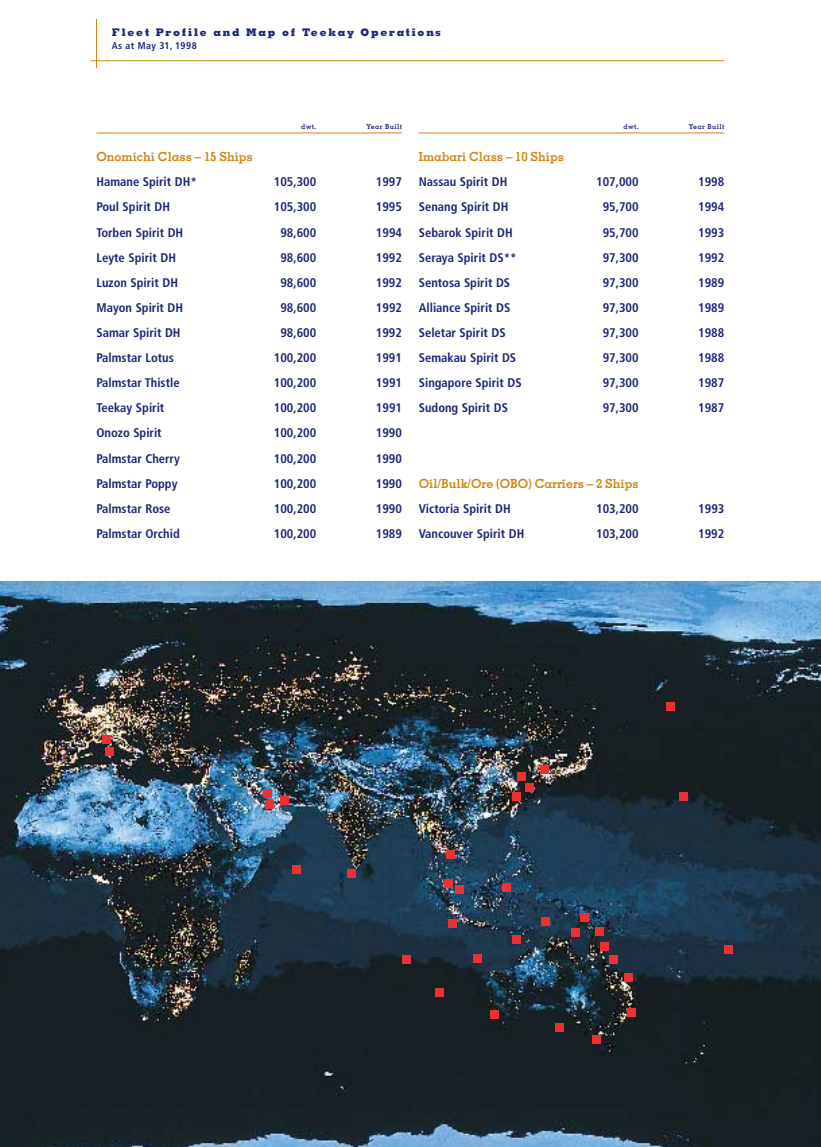
<style>
.page{position:relative;width:821px;height:1147px;background:#fff}
.page>*{position:absolute;margin:0;border:0;box-sizing:border-box;transform-origin:0 0}
.t1{font:700 condensed 12.6px "Frutiger";color:#1b2677}
.t2{font:700 12.6px "Memphis";color:#d08613}
.t3{font:800 10.5px "Memphis";letter-spacing:.165em;color:#1b2677}
.t4{font:700 condensed 9.75px "Frutiger";letter-spacing:.05em;color:#1b2677}
.t5{font:700 7.05px "Memphis";letter-spacing:.05em;color:#1b2677}
</style>
<div class="page">
<img style="left:0;top:582px;width:821px;height:565px">
<hr style="left:96px;top:133px;width:306px;height:1px;background:#d08613">
<hr style="left:419px;top:133px;width:305px;height:1px;background:#d08613">
<hr style="left:96px;top:19px;width:1px;height:49px;background:#d08613">
<hr style="left:91px;top:60px;width:633px;height:1px;background:#d08613">
<div style="left:105px;top:747px;width:8px;height:8px;background:#ee3032"></div>
<div style="left:263px;top:789px;width:8px;height:9px;background:#ee3032"></div>
<div style="left:265px;top:800px;width:9px;height:8px;background:#ee3032"></div>
<div style="left:280px;top:796px;width:8px;height:9px;background:#ee3032"></div>
<div style="left:292px;top:865px;width:8px;height:9px;background:#ee3032"></div>
<div style="left:348px;top:869px;width:8px;height:9px;background:#ee3032"></div>
<div style="left:446px;top:850px;width:8px;height:9px;background:#ee3032"></div>
<div style="left:513px;top:792px;width:8px;height:9px;background:#ee3032"></div>
<div style="left:525px;top:784px;width:9px;height:8px;background:#ee3032"></div>
<div style="left:517px;top:772px;width:8px;height:8px;background:#ee3032"></div>
<div style="left:540px;top:765px;width:8px;height:8px;background:#ee3032"></div>
<div style="left:679px;top:792px;width:8px;height:9px;background:#ee3032"></div>
<div style="left:666px;top:702px;width:9px;height:8px;background:#ee3032"></div>
<div style="left:444px;top:879px;width:9px;height:9px;background:#ee3032"></div>
<div style="left:455px;top:886px;width:9px;height:8px;background:#ee3032"></div>
<div style="left:448px;top:919px;width:8px;height:9px;background:#ee3032"></div>
<div style="left:402px;top:955px;width:8px;height:8px;background:#ee3032"></div>
<div style="left:435px;top:989px;width:9px;height:8px;background:#ee3032"></div>
<div style="left:490px;top:1011px;width:8px;height:8px;background:#ee3032"></div>
<div style="left:555px;top:1023px;width:8px;height:8px;background:#ee3032"></div>
<div style="left:592px;top:1036px;width:9px;height:8px;background:#ee3032"></div>
<div style="left:627px;top:1008px;width:8px;height:9px;background:#ee3032"></div>
<div style="left:624px;top:973px;width:8px;height:8px;background:#ee3032"></div>
<div style="left:609px;top:956px;width:9px;height:8px;background:#ee3032"></div>
<div style="left:601px;top:942px;width:8px;height:9px;background:#ee3032"></div>
<div style="left:595px;top:927px;width:8px;height:8px;background:#ee3032"></div>
<div style="left:571px;top:929px;width:9px;height:8px;background:#ee3032"></div>
<div style="left:541px;top:918px;width:8px;height:8px;background:#ee3032"></div>
<div style="left:580px;top:914px;width:8px;height:8px;background:#ee3032"></div>
<div style="left:724px;top:945px;width:9px;height:8px;background:#ee3032"></div>
<div style="left:512px;top:936px;width:8px;height:8px;background:#ee3032"></div>
<div style="left:473px;top:955px;width:9px;height:8px;background:#ee3032"></div>
<div style="left:502px;top:883px;width:9px;height:8px;background:#ee3032"></div>
<div style="left:103px;top:735px;width:8px;height:9px;background:#ee3032"></div>
<p class="t3" style="left:112px;top:28px;width:330px">Fleet Profile and Map of Teekay Operations</p>
<p class="t4" style="left:112px;top:42px;width:86px">As at May 31, 1998</p>
<p class="t5" style="left:301px;top:123px;width:17px">dwt.</p>
<p class="t5" style="left:367px;top:123px;width:37px">Year Built</p>
<p class="t5" style="left:623px;top:123px;width:17px">dwt.</p>
<p class="t5" style="left:689px;top:123px;width:37px">Year Built</p>
<p class="t2" style="left:96px;top:152px;width:158px">Onomichi Class – 15 Ships</p>
<p class="t1" style="left:96px;top:177px;width:102px">Hamane Spirit DH*</p>
<p class="t1" style="left:274px;top:177px;width:44px">105,300</p>
<p class="t1" style="left:376px;top:177px;width:28px">1997</p>
<p class="t1" style="left:96px;top:202px;width:75px">Poul Spirit DH</p>
<p class="t1" style="left:274px;top:202px;width:44px">105,300</p>
<p class="t1" style="left:376px;top:202px;width:28px">1995</p>
<p class="t1" style="left:96px;top:227px;width:88px">Torben Spirit DH</p>
<p class="t1" style="left:280px;top:227px;width:37px">98,600</p>
<p class="t1" style="left:376px;top:227px;width:28px">1994</p>
<p class="t1" style="left:96px;top:252px;width:81px">Leyte Spirit DH</p>
<p class="t1" style="left:280px;top:252px;width:37px">98,600</p>
<p class="t1" style="left:376px;top:252px;width:28px">1992</p>
<p class="t1" style="left:96px;top:277px;width:83px">Luzon Spirit DH</p>
<p class="t1" style="left:280px;top:277px;width:37px">98,600</p>
<p class="t1" style="left:376px;top:277px;width:28px">1992</p>
<p class="t1" style="left:96px;top:302px;width:88px">Mayon Spirit DH</p>
<p class="t1" style="left:280px;top:302px;width:37px">98,600</p>
<p class="t1" style="left:376px;top:302px;width:28px">1992</p>
<p class="t1" style="left:96px;top:328px;width:86px">Samar Spirit DH</p>
<p class="t1" style="left:280px;top:328px;width:37px">98,600</p>
<p class="t1" style="left:376px;top:328px;width:28px">1992</p>
<p class="t1" style="left:96px;top:353px;width:79px">Palmstar Lotus</p>
<p class="t1" style="left:274px;top:353px;width:44px">100,200</p>
<p class="t1" style="left:376px;top:353px;width:28px">1991</p>
<p class="t1" style="left:96px;top:378px;width:85px">Palmstar Thistle</p>
<p class="t1" style="left:274px;top:378px;width:44px">100,200</p>
<p class="t1" style="left:376px;top:378px;width:28px">1991</p>
<p class="t1" style="left:96px;top:403px;width:69px">Teekay Spirit</p>
<p class="t1" style="left:274px;top:403px;width:44px">100,200</p>
<p class="t1" style="left:376px;top:403px;width:28px">1991</p>
<p class="t1" style="left:96px;top:428px;width:67px">Onozo Spirit</p>
<p class="t1" style="left:274px;top:428px;width:44px">100,200</p>
<p class="t1" style="left:376px;top:428px;width:28px">1990</p>
<p class="t1" style="left:96px;top:453px;width:85px">Palmstar Cherry</p>
<p class="t1" style="left:274px;top:453px;width:44px">100,200</p>
<p class="t1" style="left:376px;top:453px;width:28px">1990</p>
<p class="t1" style="left:96px;top:478px;width:83px">Palmstar Poppy</p>
<p class="t1" style="left:274px;top:478px;width:44px">100,200</p>
<p class="t1" style="left:376px;top:478px;width:28px">1990</p>
<p class="t1" style="left:96px;top:503px;width:76px">Palmstar Rose</p>
<p class="t1" style="left:274px;top:503px;width:44px">100,200</p>
<p class="t1" style="left:376px;top:503px;width:28px">1990</p>
<p class="t1" style="left:96px;top:528px;width:85px">Palmstar Orchid</p>
<p class="t1" style="left:274px;top:528px;width:44px">100,200</p>
<p class="t1" style="left:376px;top:528px;width:28px">1989</p>
<p class="t2" style="left:419px;top:152px;width:147px">Imabari Class – 10 Ships</p>
<p class="t1" style="left:419px;top:177px;width:90px">Nassau Spirit DH</p>
<p class="t1" style="left:596px;top:177px;width:44px">107,000</p>
<p class="t1" style="left:698px;top:177px;width:28px">1998</p>
<p class="t1" style="left:419px;top:202px;width:91px">Senang Spirit DH</p>
<p class="t1" style="left:603px;top:202px;width:37px">95,700</p>
<p class="t1" style="left:698px;top:202px;width:28px">1994</p>
<p class="t1" style="left:419px;top:227px;width:96px">Sebarok Spirit DH</p>
<p class="t1" style="left:603px;top:227px;width:37px">95,700</p>
<p class="t1" style="left:698px;top:227px;width:28px">1993</p>
<p class="t1" style="left:419px;top:252px;width:99px">Seraya Spirit DS**</p>
<p class="t1" style="left:603px;top:252px;width:37px">97,300</p>
<p class="t1" style="left:698px;top:252px;width:28px">1992</p>
<p class="t1" style="left:419px;top:277px;width:93px">Sentosa Spirit DS</p>
<p class="t1" style="left:603px;top:277px;width:37px">97,300</p>
<p class="t1" style="left:698px;top:277px;width:28px">1989</p>
<p class="t1" style="left:419px;top:302px;width:93px">Alliance Spirit DS</p>
<p class="t1" style="left:603px;top:302px;width:37px">97,300</p>
<p class="t1" style="left:698px;top:302px;width:28px">1989</p>
<p class="t1" style="left:419px;top:328px;width:88px">Seletar Spirit DS</p>
<p class="t1" style="left:603px;top:328px;width:37px">97,300</p>
<p class="t1" style="left:698px;top:328px;width:28px">1988</p>
<p class="t1" style="left:419px;top:353px;width:99px">Semakau Spirit DS</p>
<p class="t1" style="left:603px;top:353px;width:37px">97,300</p>
<p class="t1" style="left:698px;top:353px;width:28px">1988</p>
<p class="t1" style="left:419px;top:378px;width:104px">Singapore Spirit DS</p>
<p class="t1" style="left:603px;top:378px;width:37px">97,300</p>
<p class="t1" style="left:698px;top:378px;width:28px">1987</p>
<p class="t1" style="left:419px;top:403px;width:91px">Sudong Spirit DS</p>
<p class="t1" style="left:603px;top:403px;width:37px">97,300</p>
<p class="t1" style="left:698px;top:403px;width:28px">1987</p>
<p class="t2" style="left:419px;top:479px;width:221px">Oil/Bulk/Ore (OBO) Carriers – 2 Ships</p>
<p class="t1" style="left:419px;top:503px;width:93px">Victoria Spirit DH</p>
<p class="t1" style="left:596px;top:503px;width:44px">103,200</p>
<p class="t1" style="left:698px;top:503px;width:28px">1993</p>
<p class="t1" style="left:419px;top:528px;width:107px">Vancouver Spirit DH</p>
<p class="t1" style="left:596px;top:528px;width:44px">103,200</p>
<p class="t1" style="left:698px;top:528px;width:28px">1992</p>
</div>
